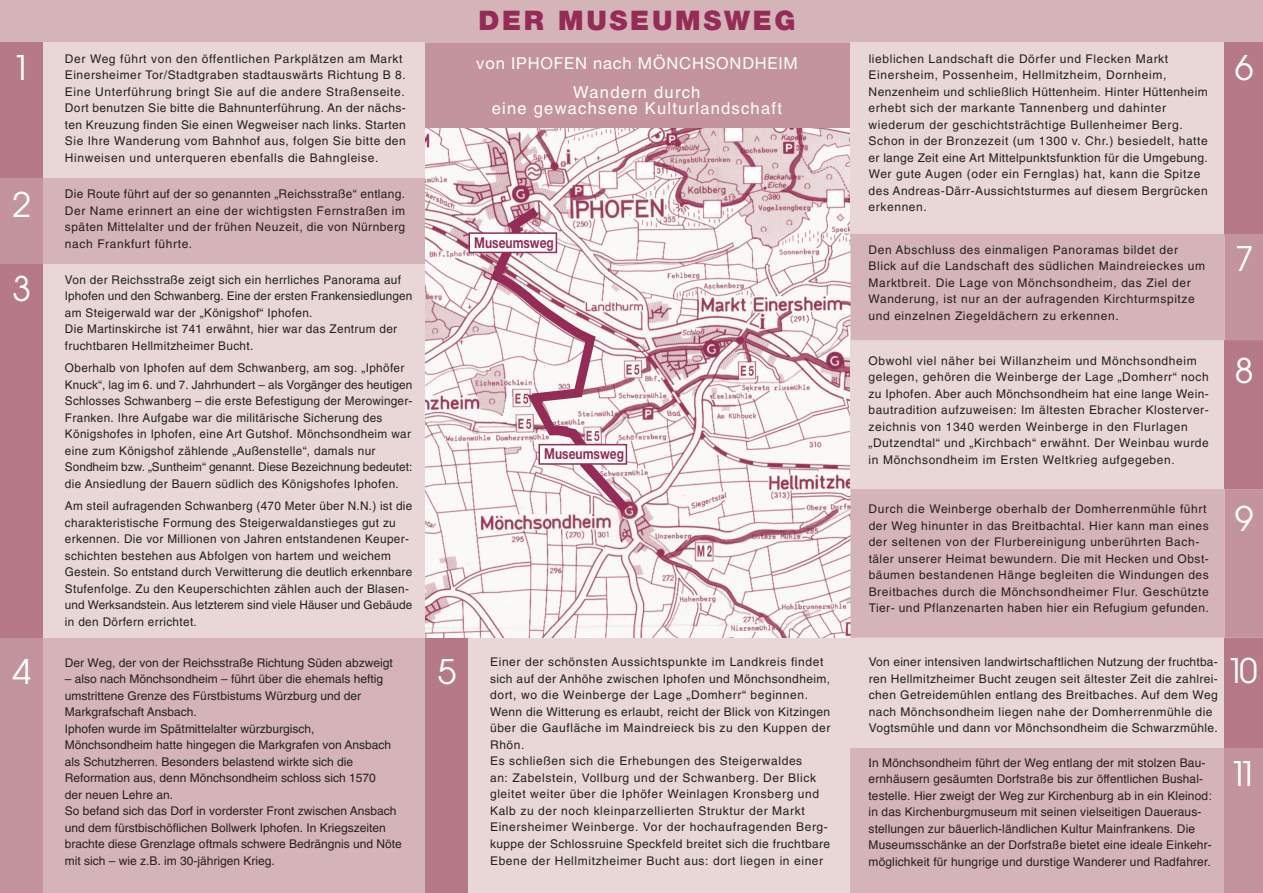
<style>
.page{position:relative;width:1263px;height:893px;background:#fff}
.page>*{position:absolute;margin:0;border:0;box-sizing:border-box;transform-origin:0 0}
.t1{font:37.5px "Avant Garde Gothic Itc T";color:#fff}
.t2{font:900 27px "Helvetica Neue";letter-spacing:.1em;color:#942c57}
.t3{font:16.5px/16.5px "Helvetica";letter-spacing:.075em;color:#fff;text-align:center}
.t4{font:16.5px "Helvetica Neue";letter-spacing:.05em;color:#fff}
.t5{font:700 15px "Helvetica Neue";color:#942c57;scale:.8 1}
.t6{font:12px/16.5px "Helvetica";letter-spacing:.03em;color:#231f20}
.t7{font:12px/16.5px "Helvetica";letter-spacing:.05em;color:#231f20}
.t8{font:12px/16.5px "Helvetica";color:#231f20}
.t9{font:12px/16.5px "Helvetica";letter-spacing:.01em;color:#231f20}
</style>
<div class="page">
<div style="left:468px;top:638px;width:382px;height:255px;background:#e9d7d8"></div>
<div style="left:43px;top:638px;width:382px;height:255px;background:#d5b4b9"></div>
<div style="left:425px;top:638px;width:43px;height:255px;background:#b67987"></div>
<div style="left:0;top:638px;width:43px;height:255px;background:#c4949e"></div>
<img style="left:425px;top:128px;width:425px;height:510px">
<div style="left:425px;top:43px;width:425px;height:85px;background:#c4949e"></div>
<div style="left:0;top:0;width:1263px;height:43px;background:#d5b4b9"></div>
<div style="left:43px;top:43px;width:382px;height:136px;background:#e9d7d8"></div>
<div style="left:0;top:43px;width:43px;height:136px;background:#b67987"></div>
<div style="left:850px;top:43px;width:375px;height:191px;background:#e9d7d8"></div>
<div style="left:1225px;top:42px;width:38px;height:194px;background:#b67987"></div>
<svg style="left:850px;top:234px;width:375px;height:404px;background:#dcc0c4"></svg>
<svg style="left:1225px;top:234px;width:38px;height:404px;background:#be8a95"></svg>
<div style="left:850px;top:638px;width:375px;height:110px;background:#e9d7d8"></div>
<div style="left:1225px;top:638px;width:38px;height:110px;background:#b67987"></div>
<svg style="left:486px;top:199px;width:153px;height:323px"></svg>
<div style="left:469px;top:233px;width:87px;height:19px;background:#fff"></div>
<div style="left:468px;top:232px;width:89px;height:21px;border:2px solid #942c57"></div>
<div style="left:539px;top:445px;width:87px;height:19px;background:#fff"></div>
<div style="left:538px;top:444px;width:89px;height:21px;border:2px solid #942c57"></div>
<div style="left:43px;top:264px;width:382px;height:374px;background:#e9d7d8"></div>
<div style="left:0;top:264px;width:43px;height:374px;background:#b67987"></div>
<div style="left:850px;top:748px;width:375px;height:145px;background:#d5b4b9"></div>
<div style="left:1225px;top:748px;width:38px;height:145px;background:#c4949e"></div>
<div style="left:43px;top:179px;width:382px;height:85px;background:#d5b4b9"></div>
<div style="left:0;top:179px;width:43px;height:85px;background:#c4949e"></div>
<h1 class="t1" style="left:12px;top:46px;width:20px">1</h1>
<p class="t6" style="left:65px;top:50px;width:342px">Der Weg führt von den öffentlichen Parkplätzen am Markt Einersheimer Tor/Stadtgraben stadtauswärts Richtung B 8.<br>Eine Unterführung bringt Sie auf die andere Straßenseite.<br>Dort benutzen Sie bitte die Bahnunterführung. An der nächs&shy;ten Kreuzung finden Sie einen Wegweiser nach links. Starten Sie Ihre Wanderung vom Bahnhof aus, folgen Sie bitte den Hinweisen und unterqueren ebenfalls die Bahngleise.</p>
<h1 class="t1" style="left:12px;top:182px;width:20px">2</h1>
<p class="t6" style="left:65px;top:186px;width:342px;text-align:justify">Die Route führt auf der so genannten „Reichsstraße“ entlang.<br>Der Name erinnert an eine der wichtigsten Fernstraßen im späten Mittelalter und der frühen Neuzeit, die von Nürnberg nach Frankfurt führte.</p>
<h1 class="t1" style="left:12px;top:267px;width:20px">3</h1>
<p class="t6" style="left:65px;top:271px;width:349px">Von der Reichsstraße zeigt sich ein herrliches Panorama auf Iphofen und den Schwanberg. Eine der ersten Frankensiedlungen am Steigerwald war der „Königshof“ Iphofen.<br>Die Martinskirche ist 741 erwähnt, hier war das Zentrum der fruchtbaren Hellmitzheimer Bucht.</p>
<p class="t6" style="left:65px;top:360px;width:349px">Oberhalb von Iphofen auf dem Schwanberg, am sog. „Iphöfer Knuck“, lag im 6. und 7. Jahrhundert – als Vorgänger des heutigen Schlosses Schwanberg – die erste Befestigung der Merowinger-Franken. Ihre Aufgabe war die militärische Sicherung des Königshofes in Iphofen, eine Art Gutshof. Mönchsondheim war eine zum Königshof zählende „Außenstelle“, damals nur Sondheim bzw. „Suntheim“ genannt. Diese Bezeichnung bedeutet: die Ansiedlung der Bauern südlich des Königshofes Iphofen.</p>
<p class="t6" style="left:65px;top:498px;width:349px">Am steil aufragenden Schwanberg (470 Meter über N.N.) ist die charakteristische Formung des Steigerwaldanstieges gut zu erkennen. Die vor Millionen von Jahren entstandenen Keuper&shy;schichten bestehen aus Abfolgen von hartem und weichem Gestein. So entstand durch Verwitterung die deutlich erkennbare Stufenfolge. Zu den Keuperschichten zählen auch der Blasen&shy;und Werksandstein. Aus letzterem sind viele Häuser und Gebäude in den Dörfern errichtet.</p>
<p class="t8" style="left:65px;top:654px;width:329px">Der Weg, der von der Reichsstraße Richtung Süden abzweigt</p>
<p class="t8" style="left:65px;top:671px;width:338px">– also nach Mönchsondheim – führt über die ehemals heftig umstrittene Grenze des Fürstbistums Würzburg und der Markgrafschaft Ansbach.<br>Iphofen wurde im Spätmittelalter würzburgisch, Mönchsondheim hatte hingegen die Markgrafen von Ansbach als Schutzherren. Besonders belastend wirkte sich die Reformation aus, denn Mönchsondheim schloss sich 1570<br>der neuen Lehre an.<br>So befand sich das Dorf in vorderster Front zwischen Ansbach und dem fürstbischöflichen Bollwerk Iphofen. In Kriegszeiten brachte diese Grenzlage oftmals schwere Bedrängnis und Nöte mit sich – wie z.B. im 30-jährigen Krieg.</p>
<h1 class="t1" style="left:12px;top:649px;width:20px">4</h1>
<h1 class="t1" style="left:438px;top:649px;width:20px">5</h1>
<h2 class="t2" style="left:478px;top:5px;width:319px">DER MUSEUMSWEG</h2>
<h3 class="t4" style="left:476px;top:53px;width:323px">von IPHOFEN nach MÖNCHSONDHEIM</h3>
<h3 class="t3" style="left:492px;top:84px;width:292px">Wandern durch<br>eine gewachsene Kulturlandschaft</h3>
<p class="t5" style="left:474px;top:233px;width:101px">Museumsweg</p>
<p class="t5" style="left:544px;top:444px;width:101px">Museumsweg</p>
<p class="t7" style="left:490px;top:654px;width:342px">Einer der schönsten Aussichtspunkte im Landkreis findet sich auf der Anhöhe zwischen Iphofen und Mönchsondheim, dort, wo die Weinberge der Lage „Domherr“ beginnen.<br>Wenn die Witterung es erlaubt, reicht der Blick von Kitzingen über die Gaufläche im Maindreieck bis zu den Kuppen der Rhön.<br>Es schließen sich die Erhebungen des Steigerwaldes<br>an: Zabelstein, Vollburg und der Schwanberg. Der Blick gleitet weiter über die Iphöfer Weinlagen Kronsberg und Kalb zu der noch kleinparzellierten Struktur der Markt Einersheimer Weinberge. Vor der hochaufragenden Berg&shy;kuppe der Schlossruine Speckfeld breitet sich die fruchtbare Ebene der Hellmitzheimer Bucht aus: dort liegen in einer</p>
<p class="t7" style="left:869px;top:50px;width:341px">lieblichen Landschaft die Dörfer und Flecken Markt Einersheim, Possenheim, Hellmitzheim, Dornheim, Nenzenheim und schließlich Hüttenheim. Hinter Hüttenheim erhebt sich der markante Tannenberg und dahinter wiederum der geschichtsträchtige Bullenheimer Berg.<br>Schon in der Bronzezeit (um 1300 v. Chr.) besiedelt, hatte er lange Zeit eine Art Mittelpunktsfunktion für die Umgebung.<br>Wer gute Augen (oder ein Fernglas) hat, kann die Spitze des Andreas-Därr-Aussichtsturmes auf diesem Bergrücken erkennen.</p>
<p class="t7" style="left:868px;top:241px;width:338px">Den Abschluss des einmaligen Panoramas bildet der Blick auf die Landschaft des südlichen Maindreieckes um Marktbreit. Die Lage von Mönchsondheim, das Ziel der Wanderung, ist nur an der aufragenden Kirchturmspitze und einzelnen Ziegeldächern zu erkennen.</p>
<p class="t6" style="left:868px;top:352px;width:342px">Obwohl viel näher bei Willanzheim und Mönchsondheim gelegen, gehören die Weinberge der Lage „Domherr“ noch zu Iphofen. Aber auch Mönchsondheim hat eine lange Wein&shy;bautradition aufzuweisen: Im ältesten Ebracher Klosterver&shy;zeichnis von 1340 werden Weinberge in den Flurlagen „Dutzendtal“ und „Kirchbach“ erwähnt. Der Weinbau wurde in Mönchsondheim im Ersten Weltkrieg aufgegeben.</p>
<p class="t6" style="left:869px;top:501px;width:342px">Durch die Weinberge oberhalb der Domherrenmühle führt der Weg hinunter in das Breitbachtal. Hier kann man eines der seltenen von der Flurbereinigung unberührten Bach&shy;täler unserer Heimat bewundern. Die mit Hecken und Obst&shy;bäumen bestandenen Hänge begleiten die Windungen des Breitbaches durch die Mönchsondheimer Flur. Geschützte Tier- und Pflanzenarten haben hier ein Refugium gefunden.</p>
<h1 class="t1" style="left:1235px;top:46px;width:20px">6</h1>
<h1 class="t1" style="left:1235px;top:237px;width:20px">7</h1>
<h1 class="t1" style="left:1235px;top:348px;width:20px">8</h1>
<h1 class="t1" style="left:1235px;top:497px;width:20px">9</h1>
<p class="t6" style="left:869px;top:654px;width:351px">Von einer intensiven landwirtschaftlichen Nutzung der fruchtba&shy;ren Hellmitzheimer Bucht zeugen seit ältester Zeit die zahlrei&shy;chen Getreidemühlen entlang des Breitbaches. Auf dem Weg nach Mönchsondheim liegen nahe der Domherrenmühle die Vogtsmühle und dann vor Mönchsondheim die Schwarzmühle.</p>
<h1 class="t1" style="left:1226px;top:648px;width:33px">10</h1>
<p class="t9" style="left:868px;top:755px;width:345px">In Mönchsondheim führt der Weg entlang der mit stolzen Bau&shy;ernhäusern gesäumten Dorfstraße bis zur öffentlichen Bushal&shy;testelle. Hier zweigt der Weg zur Kirchenburg ab in ein Kleinod: in das Kirchenburgmuseum mit seinen vielseitigen Daueraus&shy;stellungen zur bäuerlich-ländlichen Kultur Mainfrankens. Die Museumsschänke an der Dorfstraße bietet eine ideale Einkehr&shy;möglichkeit für hungrige und durstige Wanderer und Radfahrer.</p>
<p class="t6" style="left:869px;top:754px;width:5px">.</p>
<h1 class="t1" style="left:1229px;top:751px;width:30px">11</h1>
</div>
